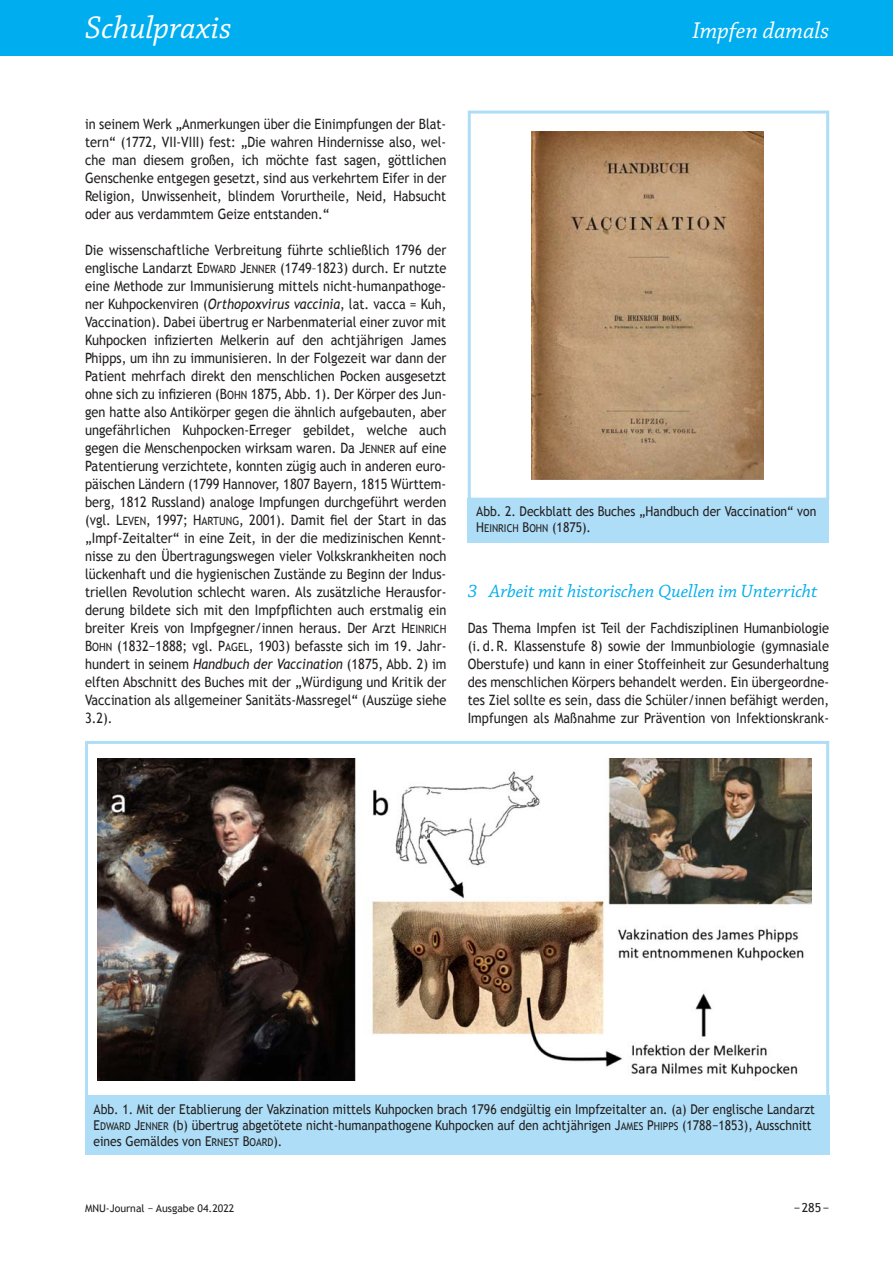
<style>
.page{position:relative;width:893px;height:1263px;background:#fff}
.page>*{position:absolute;margin:0;border:0;box-sizing:border-box;transform-origin:0 0}
.t1{font:italic 33px "Chaparral Pro";color:#fff}
.t2{font:italic 24px "Chaparral Pro";letter-spacing:.005em;color:#fff}
.t3{font:italic 18.75px "Chaparral Pro";color:#00aeef}
.t4{font:14.25px/18px "Trebuchet MS";color:#231f20;text-align:justify;scale:.9 1}
.t5{font:13.5px/16.2px "Trebuchet MS";color:#231f20;scale:.9 1}
.t6{font:12.3px "Trebuchet MS";color:#231f20}
.t7{font:10.8px "Trebuchet MS";color:#231f20;scale:.9 1}
.t8{font:10.5px "Trebuchet MS";color:#231f20}
.s1{font-size:11.4px}
.s2{font-style:italic}
.s3{font-size:13.5px}
.s4{font-size:10.8px}
</style>
<div class="page">
<div style="left:0;top:0;width:893px;height:55px;background:#00aeef"></div>
<div style="left:468px;top:498px;width:361px;height:45px;background:#aedef7"></div>
<img style="left:531px;top:132px;width:233px;height:348px">
<div style="left:468px;top:111px;width:361px;height:390px;border:3px solid #aedef7"></div>
<div style="left:85px;top:1095px;width:744px;height:60px;background:#aedef7"></div>
<img style="left:98px;top:759px;width:714px;height:321px">
<div style="left:85px;top:741px;width:744px;height:357px;border:3px solid #aedef7"></div>
<h1 class="t1" style="left:85px;top:15px;width:148px">Schulpraxis</h1>
<h2 class="t2" style="left:692px;top:21px;width:138px">Impfen damals</h2>
<p class="t4" style="left:85px;top:114px;width:403px">in seinem Werk „Anmerkungen über die Einimpfungen der Blat&shy;tern“ (1772, VII-VIII) fest: „Die wahren Hindernisse also, wel&shy;che man diesem großen, ich möchte fast sagen, göttlichen Genschenke entgegen gesetzt, sind aus verkehrtem Eifer in der Religion, Unwissenheit, blindem Vorurtheile, Neid, Habsucht oder aus verdammtem Geize entstanden.“</p>
<p class="t4" style="left:85px;top:240px;width:403px">Die wissenschaftliche Verbreitung führte schließlich 1796 der englische Landarzt E<span class="s1">DWARD</span> J<span class="s1">ENNER</span> (1749–1823) durch. Er nutzte eine Methode zur Immunisierung mittels nicht-humanpathoge&shy;ner Kuhpockenviren (<span class="s2">Orthopoxvirus vaccinia</span>, lat. vacca = Kuh, Vaccination). Dabei übertrug er Narbenmaterial einer zuvor mit Kuhpocken infizierten Melkerin auf den achtjährigen James Phipps, um ihn zu immunisieren. In der Folgezeit war dann der Patient mehrfach direkt den menschlichen Pocken ausgesetzt ohne sich zu infizieren (B<span class="s1">OHN</span> 1875, Abb. 1). Der Körper des Jun&shy;gen hatte also Antikörper gegen die ähnlich aufgebauten, aber ungefährlichen Kuhpocken-Erreger gebildet, welche auch gegen die Menschenpocken wirksam waren. Da J<span class="s1">ENNER</span> auf eine Patentierung verzichtete, konnten zügig auch in anderen euro&shy;päischen Ländern (1799 Hannover, 1807 Bayern, 1815 Württem&shy;berg, 1812 Russland) analoge Impfungen durchgeführt werden (vgl. L<span class="s1">EVEN</span>, 1997; H<span class="s1">ARTUNG</span>, 2001). Damit fiel der Start in das „Impf-Zeitalter“ in eine Zeit, in der die medizinischen Kennt&shy;nisse zu den Übertragungswegen vieler Volkskrankheiten noch lückenhaft und die hygienischen Zustände zu Beginn der Indus&shy;triellen Revolution schlecht waren. Als zusätzliche Herausfor&shy;derung bildete sich mit den Impfpflichten auch erstmalig ein breiter Kreis von Impfgegner/innen heraus. Der Arzt H<span class="s1">EINRICH </span>B<span class="s1">OHN</span> (1832−1888; vgl. P<span class="s1">AGEL</span>, 1903) befasste sich im 19. Jahr&shy;hundert in seinem <span class="s2">Handbuch der Vaccination</span> (1875, Abb. 2) im elften Abschnitt des Buches mit der „Würdigung und Kritik der Vaccination als allgemeiner Sanitäts-Massregel“ (Auszüge siehe 3.2).</p>
<p class="t5" style="left:476px;top:503px;width:379px">Abb. 2. Deckblatt des Buches „Handbuch der Vaccination“ von</p>
<p class="t7" style="left:476px;top:522px;width:129px"><span class="s3">H</span>EINRICH <span class="s3">B</span>OHN <span class="s3">(1875).</span></p>
<h3 class="t3" style="left:468px;top:583px;width:351px">3 Arbeit mit historischen Quellen im Unterricht</h3>
<p class="t4" style="left:468px;top:618px;width:403px">Das Thema Impfen ist Teil der Fachdisziplinen Humanbiologie (i. d. R. Klassenstufe 8) sowie der Immunbiologie (gymnasiale Oberstufe) und kann in einer Stoffeinheit zur Gesunderhaltung des menschlichen Körpers behandelt werden. Ein übergeordne&shy;tes Ziel sollte es sein, dass die Schüler/innen befähigt werden, Impfungen als Maßnahme zur Prävention von Infektionskrank-</p>
<p class="t5" style="left:94px;top:1101px;width:803px">Abb. 1. Mit der Etablierung der Vakzination mittels Kuhpocken brach 1796 endgültig ein Impfzeitalter an. (a) Der englische Landarzt<br>E<span class="s4">DWARD</span> J<span class="s4">ENNER</span> (b) übertrug abgetötete nicht-humanpathogene Kuhpocken auf den achtjährigen J<span class="s4">AMES</span> P<span class="s4">HIPPS</span> (1788−1853), Ausschnitt eines Gemäldes von E<span class="s4">RNEST</span> B<span class="s4">OARD</span>).</p>
<p class="t8" style="left:85px;top:1202px;width:151px">MNU-Journal − Ausgabe 04.2022</p>
<p class="t6" style="left:794px;top:1200px;width:37px">− 285 −</p>
</div>
